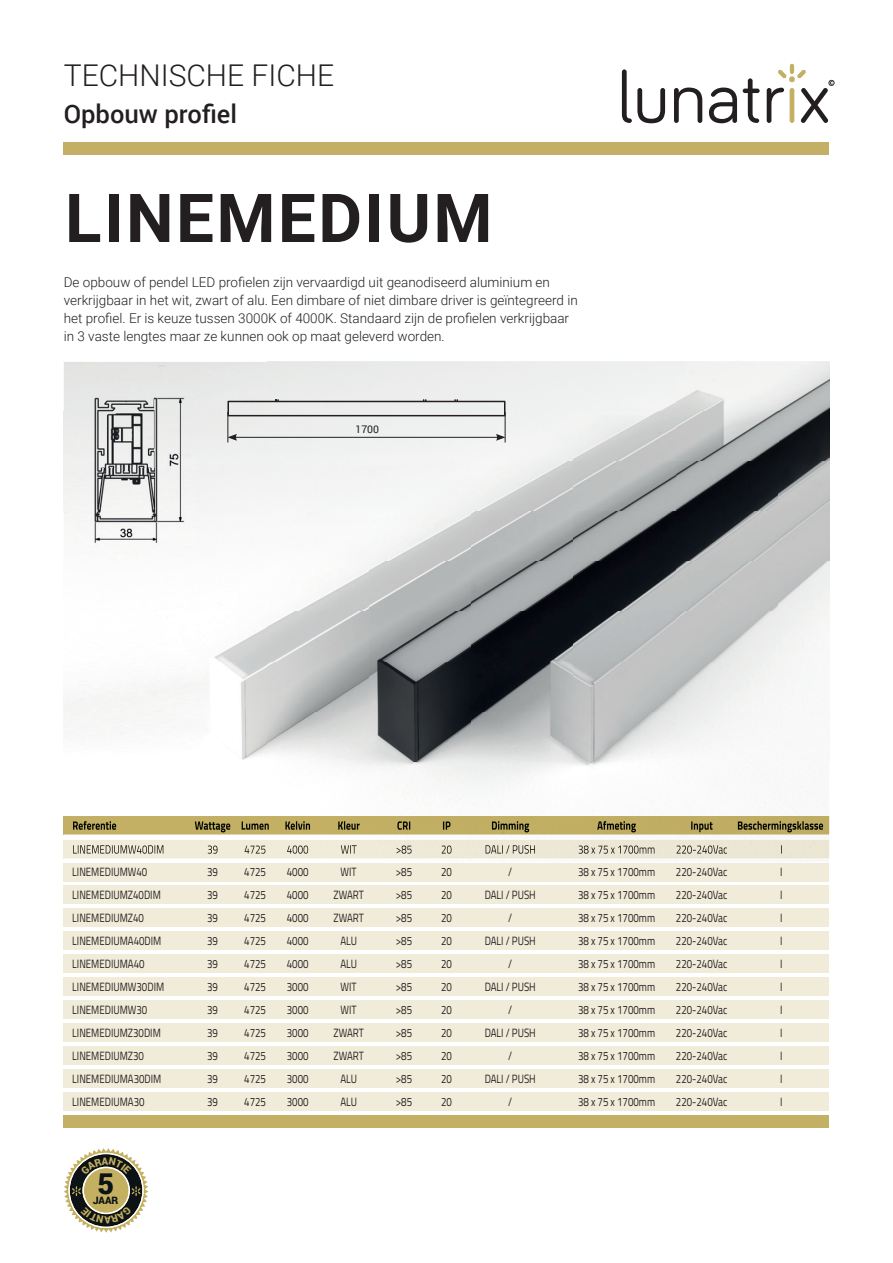
<style>
.page{position:relative;width:893px;height:1263px;background:#fff}
.page>*{position:absolute;margin:0;border:0;box-sizing:border-box;transform-origin:0 0}
.t1{font:700 67.5px "Roboto";letter-spacing:.035em;color:#231f20}
.t2{font:300 30px "Roboto";color:#231f20}
.t3{font:900 28.65px "Roboto";color:#0d1214}
.t4{font:500 25.5px "Roboto";color:#231f20}
.t5{font:300 13.5px/18px "Roboto";color:#231f20}
.t6{font:12px "Titillium Web";color:#231f20;scale:.81 1}
.t7{font:10.5px "Roboto";color:#231f20}
.t8{font:900 10.2px "Roboto";color:#0d1214}
</style>
<div class="page">
<div style="left:64px;top:863px;width:765px;height:18px;background:#f1ecd9"></div>
<div style="left:64px;top:886px;width:765px;height:18px;background:#f1ecd9"></div>
<div style="left:64px;top:909px;width:765px;height:18px;background:#f1ecd9"></div>
<div style="left:64px;top:931px;width:765px;height:19px;background:#f1ecd9"></div>
<div style="left:64px;top:954px;width:765px;height:19px;background:#f1ecd9"></div>
<div style="left:64px;top:977px;width:765px;height:19px;background:#f1ecd9"></div>
<div style="left:64px;top:1000px;width:765px;height:18px;background:#f1ecd9"></div>
<div style="left:64px;top:1023px;width:765px;height:18px;background:#f1ecd9"></div>
<div style="left:64px;top:1046px;width:765px;height:18px;background:#f1ecd9"></div>
<div style="left:64px;top:1069px;width:765px;height:18px;background:#f1ecd9"></div>
<div style="left:64px;top:1092px;width:765px;height:18px;background:#f1ecd9"></div>
<div style="left:64px;top:142px;width:765px;height:13px;background:#c3b064"></div>
<div style="left:64px;top:1115px;width:765px;height:12px;background:#c3b064"></div>
<svg style="left:622px;top:69px;width:43px;height:54px"></svg>
<svg style="left:674px;top:88px;width:28px;height:35px"></svg>
<svg style="left:709px;top:88px;width:28px;height:35px"></svg>
<svg style="left:743px;top:78px;width:17px;height:45px"></svg>
<hr style="left:790px;top:64px;width:4px;height:10px;background:#c3b064;border-radius:2px">
<svg style="left:767px;top:70px;width:67px;height:53px"></svg>
<img style="left:64px;top:362px;width:714px;height:50px">
<img style="left:778px;top:362px;width:51px;height:500px">
<img style="left:195px;top:412px;width:583px;height:100px">
<img style="left:64px;top:512px;width:714px;height:350px">
<div style="left:64px;top:840px;width:765px;height:18px;background:#eee9d6"></div>
<img style="left:73px;top:845px;width:709px;height:9px">
<div style="left:64px;top:816px;width:765px;height:18px;background:#c1af63"></div>
<img style="left:73px;top:821px;width:750px;height:11px">
<div style="left:227px;top:401px;width:278px;height:15px;border:2px solid #231f20"></div>
<hr style="left:227px;top:412px;width:1px;height:30px;background:#231f20">
<hr style="left:505px;top:412px;width:1px;height:30px;background:#231f20">
<hr style="left:235px;top:437px;width:263px;height:1px;background:#231f20">
<svg style="left:227px;top:434px;width:10px;height:7px"></svg>
<svg style="left:496px;top:434px;width:9px;height:7px"></svg>
<img style="left:73px;top:384px;width:122px;height:169px">
<svg style="left:64px;top:1148px;width:84px;height:85px"></svg>
<h2 class="t2" style="left:64px;top:55px;width:272px">TECHNISCHE FICHE</h2>
<h3 class="t4" style="left:64px;top:96px;width:175px">Opbouw profiel</h3>
<h1 class="t1" style="left:65px;top:171px;width:429px">LINEMEDIUM</h1>
<p class="t5" style="left:64px;top:273px;width:515px">De opbouw of pendel LED profielen zijn vervaardigd uit geanodiseerd aluminium en verkrijgbaar in het wit, zwart of alu. Een dimbare of niet dimbare driver is geïntegreerd in het profiel. Er is keuze tussen 3000K of 4000K. Standaard zijn de profielen verkrijgbaar in 3 vaste lengtes maar ze kunnen ook op maat geleverd worden.</p>
<p class="t7" style="left:355px;top:422px;width:25px">1700</p>
<p class="t6" style="left:72px;top:863px;width:94px">LINEMEDIUMW40</p>
<p class="t6" style="left:207px;top:863px;width:15px">39</p>
<p class="t6" style="left:244px;top:863px;width:28px">4725</p>
<p class="t6" style="left:287px;top:863px;width:28px">4000</p>
<p class="t6" style="left:341px;top:863px;width:21px">WIT</p>
<p class="t6" style="left:396px;top:863px;width:22px">&gt;85</p>
<p class="t6" style="left:441px;top:863px;width:15px">20</p>
<p class="t6" style="left:508px;top:863px;width:6px">/</p>
<p class="t6" style="left:578px;top:863px;width:97px">38 x 75 x 1700mm</p>
<p class="t6" style="left:676px;top:863px;width:65px">220-240Vac</p>
<p class="t6" style="left:780px;top:863px;width:4px">I</p>
<p class="t6" style="left:72px;top:886px;width:111px">LINEMEDIUMZ40DIM</p>
<p class="t6" style="left:207px;top:886px;width:15px">39</p>
<p class="t6" style="left:244px;top:886px;width:28px">4725</p>
<p class="t6" style="left:287px;top:886px;width:28px">4000</p>
<p class="t6" style="left:333px;top:886px;width:39px">ZWART</p>
<p class="t6" style="left:396px;top:886px;width:22px">&gt;85</p>
<p class="t6" style="left:441px;top:886px;width:15px">20</p>
<p class="t6" style="left:485px;top:886px;width:65px">DALI / PUSH</p>
<p class="t6" style="left:578px;top:886px;width:97px">38 x 75 x 1700mm</p>
<p class="t6" style="left:676px;top:886px;width:65px">220-240Vac</p>
<p class="t6" style="left:780px;top:886px;width:4px">I</p>
<p class="t6" style="left:72px;top:909px;width:90px">LINEMEDIUMZ40</p>
<p class="t6" style="left:207px;top:909px;width:15px">39</p>
<p class="t6" style="left:244px;top:909px;width:28px">4725</p>
<p class="t6" style="left:287px;top:909px;width:28px">4000</p>
<p class="t6" style="left:333px;top:909px;width:39px">ZWART</p>
<p class="t6" style="left:396px;top:909px;width:22px">&gt;85</p>
<p class="t6" style="left:441px;top:909px;width:15px">20</p>
<p class="t6" style="left:508px;top:909px;width:6px">/</p>
<p class="t6" style="left:578px;top:909px;width:97px">38 x 75 x 1700mm</p>
<p class="t6" style="left:676px;top:909px;width:65px">220-240Vac</p>
<p class="t6" style="left:780px;top:909px;width:4px">I</p>
<p class="t6" style="left:72px;top:932px;width:112px">LINEMEDIUMA40DIM</p>
<p class="t6" style="left:207px;top:932px;width:15px">39</p>
<p class="t6" style="left:244px;top:932px;width:28px">4725</p>
<p class="t6" style="left:287px;top:932px;width:28px">4000</p>
<p class="t6" style="left:340px;top:932px;width:22px">ALU</p>
<p class="t6" style="left:396px;top:932px;width:22px">&gt;85</p>
<p class="t6" style="left:441px;top:932px;width:15px">20</p>
<p class="t6" style="left:485px;top:932px;width:65px">DALI / PUSH</p>
<p class="t6" style="left:578px;top:932px;width:97px">38 x 75 x 1700mm</p>
<p class="t6" style="left:676px;top:932px;width:65px">220-240Vac</p>
<p class="t6" style="left:780px;top:932px;width:4px">I</p>
<p class="t6" style="left:72px;top:955px;width:91px">LINEMEDIUMA40</p>
<p class="t6" style="left:207px;top:955px;width:15px">39</p>
<p class="t6" style="left:244px;top:955px;width:28px">4725</p>
<p class="t6" style="left:287px;top:955px;width:28px">4000</p>
<p class="t6" style="left:340px;top:955px;width:22px">ALU</p>
<p class="t6" style="left:396px;top:955px;width:22px">&gt;85</p>
<p class="t6" style="left:441px;top:955px;width:15px">20</p>
<p class="t6" style="left:508px;top:955px;width:6px">/</p>
<p class="t6" style="left:578px;top:955px;width:97px">38 x 75 x 1700mm</p>
<p class="t6" style="left:676px;top:955px;width:65px">220-240Vac</p>
<p class="t6" style="left:780px;top:955px;width:4px">I</p>
<p class="t6" style="left:72px;top:978px;width:115px">LINEMEDIUMW30DIM</p>
<p class="t6" style="left:207px;top:978px;width:15px">39</p>
<p class="t6" style="left:244px;top:978px;width:28px">4725</p>
<p class="t6" style="left:287px;top:978px;width:28px">3000</p>
<p class="t6" style="left:341px;top:978px;width:21px">WIT</p>
<p class="t6" style="left:396px;top:978px;width:22px">&gt;85</p>
<p class="t6" style="left:441px;top:978px;width:15px">20</p>
<p class="t6" style="left:485px;top:978px;width:65px">DALI / PUSH</p>
<p class="t6" style="left:578px;top:978px;width:97px">38 x 75 x 1700mm</p>
<p class="t6" style="left:676px;top:978px;width:65px">220-240Vac</p>
<p class="t6" style="left:780px;top:978px;width:4px">I</p>
<p class="t6" style="left:72px;top:1001px;width:94px">LINEMEDIUMW30</p>
<p class="t6" style="left:207px;top:1001px;width:15px">39</p>
<p class="t6" style="left:244px;top:1001px;width:28px">4725</p>
<p class="t6" style="left:287px;top:1001px;width:28px">3000</p>
<p class="t6" style="left:341px;top:1001px;width:21px">WIT</p>
<p class="t6" style="left:396px;top:1001px;width:22px">&gt;85</p>
<p class="t6" style="left:441px;top:1001px;width:15px">20</p>
<p class="t6" style="left:508px;top:1001px;width:6px">/</p>
<p class="t6" style="left:578px;top:1001px;width:97px">38 x 75 x 1700mm</p>
<p class="t6" style="left:676px;top:1001px;width:65px">220-240Vac</p>
<p class="t6" style="left:780px;top:1001px;width:4px">I</p>
<p class="t6" style="left:72px;top:1024px;width:111px">LINEMEDIUMZ30DIM</p>
<p class="t6" style="left:207px;top:1024px;width:15px">39</p>
<p class="t6" style="left:244px;top:1024px;width:28px">4725</p>
<p class="t6" style="left:287px;top:1024px;width:28px">3000</p>
<p class="t6" style="left:333px;top:1024px;width:39px">ZWART</p>
<p class="t6" style="left:396px;top:1024px;width:22px">&gt;85</p>
<p class="t6" style="left:441px;top:1024px;width:15px">20</p>
<p class="t6" style="left:485px;top:1024px;width:65px">DALI / PUSH</p>
<p class="t6" style="left:578px;top:1024px;width:97px">38 x 75 x 1700mm</p>
<p class="t6" style="left:676px;top:1024px;width:65px">220-240Vac</p>
<p class="t6" style="left:780px;top:1024px;width:4px">I</p>
<p class="t6" style="left:72px;top:1047px;width:90px">LINEMEDIUMZ30</p>
<p class="t6" style="left:207px;top:1047px;width:15px">39</p>
<p class="t6" style="left:244px;top:1047px;width:28px">4725</p>
<p class="t6" style="left:287px;top:1047px;width:28px">3000</p>
<p class="t6" style="left:333px;top:1047px;width:39px">ZWART</p>
<p class="t6" style="left:396px;top:1047px;width:22px">&gt;85</p>
<p class="t6" style="left:441px;top:1047px;width:15px">20</p>
<p class="t6" style="left:508px;top:1047px;width:6px">/</p>
<p class="t6" style="left:578px;top:1047px;width:97px">38 x 75 x 1700mm</p>
<p class="t6" style="left:676px;top:1047px;width:65px">220-240Vac</p>
<p class="t6" style="left:780px;top:1047px;width:4px">I</p>
<p class="t6" style="left:72px;top:1070px;width:112px">LINEMEDIUMA30DIM</p>
<p class="t6" style="left:207px;top:1070px;width:15px">39</p>
<p class="t6" style="left:244px;top:1070px;width:28px">4725</p>
<p class="t6" style="left:287px;top:1070px;width:28px">3000</p>
<p class="t6" style="left:340px;top:1070px;width:22px">ALU</p>
<p class="t6" style="left:396px;top:1070px;width:22px">&gt;85</p>
<p class="t6" style="left:441px;top:1070px;width:15px">20</p>
<p class="t6" style="left:485px;top:1070px;width:65px">DALI / PUSH</p>
<p class="t6" style="left:578px;top:1070px;width:97px">38 x 75 x 1700mm</p>
<p class="t6" style="left:676px;top:1070px;width:65px">220-240Vac</p>
<p class="t6" style="left:780px;top:1070px;width:4px">I</p>
<p class="t6" style="left:72px;top:1092px;width:91px">LINEMEDIUMA30</p>
<p class="t6" style="left:207px;top:1092px;width:15px">39</p>
<p class="t6" style="left:244px;top:1092px;width:28px">4725</p>
<p class="t6" style="left:287px;top:1092px;width:28px">3000</p>
<p class="t6" style="left:340px;top:1092px;width:22px">ALU</p>
<p class="t6" style="left:396px;top:1092px;width:22px">&gt;85</p>
<p class="t6" style="left:441px;top:1092px;width:15px">20</p>
<p class="t6" style="left:508px;top:1092px;width:6px">/</p>
<p class="t6" style="left:578px;top:1092px;width:97px">38 x 75 x 1700mm</p>
<p class="t6" style="left:676px;top:1092px;width:65px">220-240Vac</p>
<p class="t6" style="left:780px;top:1092px;width:4px">I</p>
<h3 class="t3" style="left:98px;top:1163px;width:18px">5</h3>
<p class="t8" style="left:93px;top:1193px;width:27px">JAAR</p>
</div>
